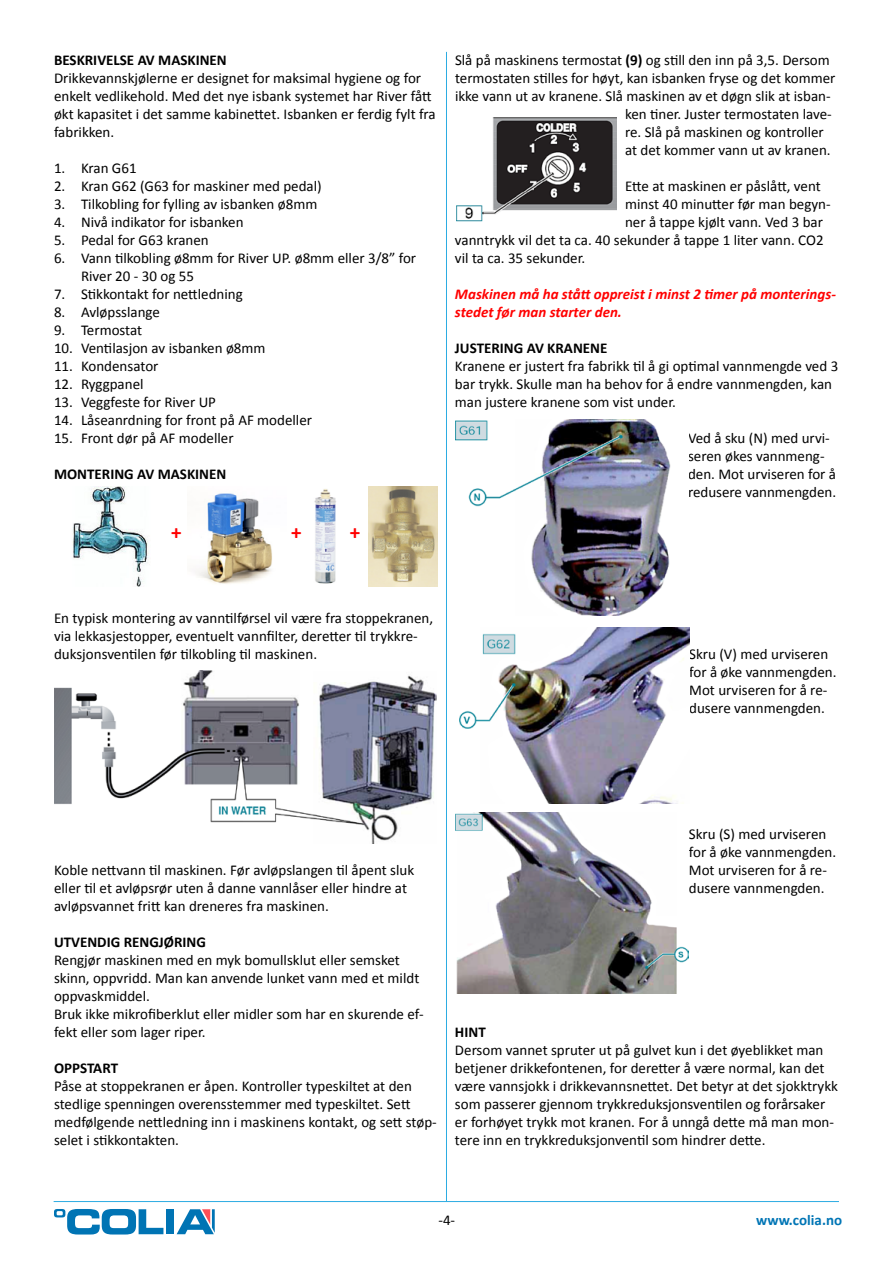
<style>
.page{position:relative;width:893px;height:1263px;background:#fff}
.page>*{position:absolute;margin:0;border:0;box-sizing:border-box;transform-origin:0 0}
.t1{font:700 21px "Calibri";color:#f00}
.t2{font:15px/18px "Calibri";color:#000}
.t3{font:700 15px "Calibri";color:#000}
.t4{font:italic 700 15px/18px "Calibri";color:#f00}
.t5{font:700 15px "Calibri";color:#0075b5}
.s1{font-weight:700}
</style>
<div class="page">
<hr style="left:54px;top:1201px;width:785px;height:1px;background:#2cace2">
<svg style="left:54px;top:1209px;width:109px;height:25px"></svg>
<div style="left:166px;top:1209px;width:8px;height:25px;background:#0074b4"></div>
<svg style="left:177px;top:1209px;width:38px;height:25px"></svg>
<hr style="left:446px;top:52px;width:1px;height:1149px;background:#2cace2">
<img style="left:72px;top:487px;width:77px;height:99px">
<img style="left:196px;top:493px;width:76px;height:91px">
<img style="left:314px;top:489px;width:22px;height:95px">
<img style="left:369px;top:486px;width:68px;height:100px">
<img style="left:54px;top:670px;width:383px;height:173px">
<img style="left:456px;top:117px;width:161px;height:105px">
<img style="left:455px;top:420px;width:216px;height:196px">
<img style="left:459px;top:628px;width:230px;height:176px">
<img style="left:455px;top:812px;width:234px;height:182px">
<p class="t3" style="left:54px;top:50px;width:174px">BESKRIVELSE AV MASKINEN</p>
<p class="t2" style="left:54px;top:69px;width:383px">Drikkevannskjølerne er designet for maksimal hygiene og for enkelt vedlikehold. Med det nye isbank systemet har River fått økt kapasitet i det samme kabinettet. Isbanken er ferdig fylt fra fabrikken.</p>
<p class="t2" style="left:54px;top:159px;width:84px">1. Kran G61</p>
<p class="t2" style="left:54px;top:177px;width:269px">2. Kran G62 (G63 for maskiner med pedal)</p>
<p class="t2" style="left:54px;top:195px;width:265px">3. Tilkobling for fylling av isbanken ø8mm</p>
<p class="t2" style="left:54px;top:213px;width:191px">4. Nivå indikator for isbanken</p>
<p class="t2" style="left:54px;top:231px;width:156px">5. Pedal for G63 kranen</p>
<p class="t2" style="left:81px;top:249px;width:337px;text-indent:-27px">6. Vann tilkobling ø8mm for River UP. ø8mm eller 3/8” for<br>River 20 - 30 og 55</p>
<p class="t2" style="left:54px;top:285px;width:190px">7. Stikkontakt for nettledning</p>
<p class="t2" style="left:54px;top:303px;width:108px">8. Avløpsslange</p>
<p class="t2" style="left:54px;top:321px;width:90px">9. Termostat</p>
<p class="t2" style="left:54px;top:339px;width:213px">10. Ventilasjon av isbanken ø8mm</p>
<p class="t2" style="left:54px;top:357px;width:106px">11. Kondensator</p>
<p class="t2" style="left:54px;top:375px;width:91px">12. Ryggpanel</p>
<p class="t2" style="left:54px;top:393px;width:164px">13. Veggfeste for River UP</p>
<p class="t2" style="left:54px;top:411px;width:260px">14. Låseanrdning for front på AF modeller</p>
<p class="t2" style="left:54px;top:429px;width:181px">15. Front dør på AF modeller</p>
<p class="t3" style="left:54px;top:464px;width:174px">MONTERING AV MASKINEN</p>
<h1 class="t1" style="left:171px;top:518px;width:12px">+</h1>
<h1 class="t1" style="left:291px;top:518px;width:12px">+</h1>
<h1 class="t1" style="left:350px;top:518px;width:12px">+</h1>
<p class="t2" style="left:455px;top:51px;width:376px">Slå på maskinens termostat <span class="s1">(9)</span> og still den inn på 3,5. Dersom</p>
<p class="t2" style="left:455px;top:69px;width:382px">termostaten stilles for høyt, kan isbanken fryse og det kommer</p>
<p class="t2" style="left:455px;top:87px;width:377px">ikke vann ut av kranene. Slå maskinen av et døgn slik at isban-</p>
<p class="t2" style="left:625px;top:105px;width:208px">ken tiner. Juster termostaten lave-</p>
<p class="t2" style="left:625px;top:123px;width:200px">re. Slå på maskinen og kontroller</p>
<p class="t2" style="left:625px;top:141px;width:207px">at det kommer vann ut av kranen.</p>
<p class="t2" style="left:625px;top:177px;width:197px">Ette at maskinen er påslått, vent</p>
<p class="t2" style="left:625px;top:195px;width:207px">minst 40 minutter før man begyn-</p>
<p class="t2" style="left:625px;top:213px;width:199px">ner å tappe kjølt vann. Ved 3 bar</p>
<p class="t2" style="left:455px;top:231px;width:370px">vanntrykk vil det ta ca. 40 sekunder å tappe 1 liter vann. CO2</p>
<p class="t2" style="left:455px;top:249px;width:132px">vil ta ca. 35 sekunder.</p>
<p class="t4" style="left:455px;top:285px;width:382px">Maskinen må ha stått oppreist i minst 2 timer på monterings&shy;stedet før man starter den.</p>
<p class="t3" style="left:455px;top:338px;width:154px">JUSTERING AV KRANENE</p>
<p class="t2" style="left:455px;top:357px;width:385px">Kranene er justert fra fabrikk til å gi optimal vannmengde ved 3 bar trykk. Skulle man ha behov for å endre vannmengden, kan man justere kranene som vist under.</p>
<p class="t2" style="left:688px;top:429px;width:150px">Ved å sku (N) med urvi&shy;seren økes vannmeng&shy;den. Mot urviseren for å redusere vannmengden.</p>
<p class="t2" style="left:54px;top:609px;width:381px">En typisk montering av vanntilførsel vil være fra stoppekranen, via lekkasjestopper, eventuelt vannfilter, deretter til trykkre&shy;duksjonsventilen før tilkobling til maskinen.</p>
<p class="t2" style="left:689px;top:645px;width:149px">Skru (V) med urviseren for å øke vannmengden.<br>Mot urviseren for å re&shy;dusere vannmengden.</p>
<p class="t2" style="left:54px;top:861px;width:362px">Koble nettvann til maskinen. Før avløpslangen til åpent sluk eller til et avløpsrør uten å danne vannlåser eller hindre at avløpsvannet fritt kan dreneres fra maskinen.</p>
<p class="t3" style="left:54px;top:932px;width:153px">UTVENDIG RENGJØRING</p>
<p class="t2" style="left:54px;top:951px;width:371px">Rengjør maskinen med en myk bomullsklut eller semsket skinn, oppvridd. Man kan anvende lunket vann med et mildt oppvaskmiddel.<br>Bruk ikke mikrofiberklut eller midler som har en skurende ef&shy;fekt eller som lager riper.</p>
<p class="t3" style="left:54px;top:1058px;width:66px">OPPSTART</p>
<p class="t2" style="left:54px;top:1077px;width:384px">Påse at stoppekranen er åpen. Kontroller typeskiltet at den stedlige spenningen overensstemmer med typeskiltet. Sett medfølgende nettledning inn i maskinens kontakt, og sett støp&shy;selet i stikkontakten.</p>
<p class="t2" style="left:689px;top:825px;width:149px">Skru (S) med urviseren for å øke vannmengden.<br>Mot urviseren for å re&shy;dusere vannmengden.</p>
<p class="t3" style="left:455px;top:1022px;width:32px">HINT</p>
<p class="t2" style="left:455px;top:1041px;width:385px">Dersom vannet spruter ut på gulvet kun i det øyeblikket man betjener drikkefontenen, for deretter å være normal, kan det være vannsjokk i drikkevannsnettet. Det betyr at det sjokktrykk som passerer gjennom trykkreduksjonsventilen og forårsaker er forhøyet trykk mot kranen. For å unngå dette må man mon&shy;tere inn en trykkreduksjonventil som hindrer dette.</p>
<p class="t2" style="left:438px;top:1210px;width:18px">-4-</p>
<p class="t5" style="left:756px;top:1209px;width:88px">www.colia.no</p>
</div>
